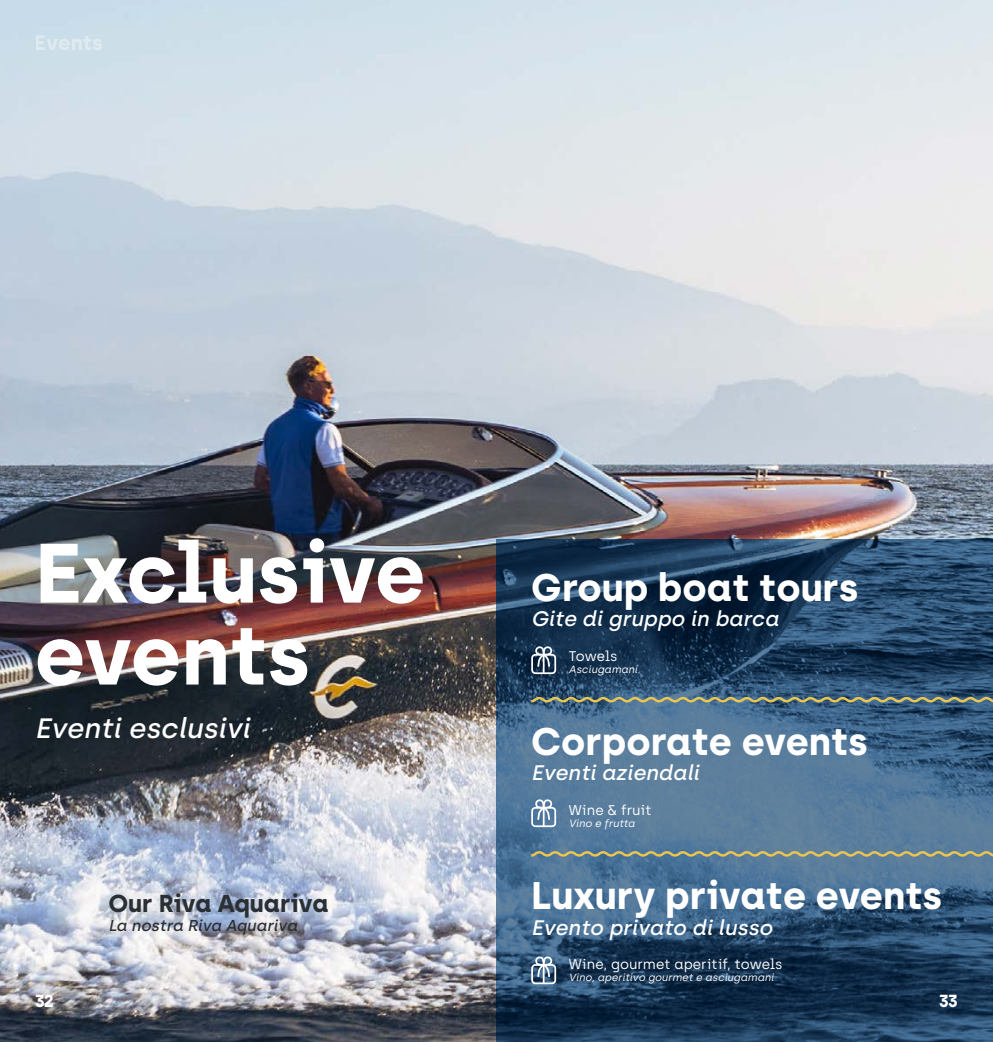
<style>
.page{position:relative;width:993px;height:1042px;background:#fff}
.page>*{position:absolute;margin:0;border:0;box-sizing:border-box;transform-origin:0 0}
.t1{font:700 84px/81.9px "Archia";color:#fff}
.t2{font:700 38.5px "Archia";color:#fff}
.t3{font:italic 500 28px "Silka";color:#fff}
.t4{font:700 24.5px "Archia";color:#2a2f33}
.t5{font:italic 500 21px "Silka";color:#fff}
.t6{font:700 17.5px "Archia";color:#fff}
.t7{font:italic 500 15.75px "Silka";color:#2a2f33}
.t8{font:14px "Archia";color:#fff}
.t9{font:italic 10.5px "Silka";color:#fff}
</style>
<div class="page">
<img style="left:0;top:0;width:992px;height:1042px">
<svg style="left:496px;top:539px;width:496px;height:503px"></svg>
<svg style="left:531px;top:697px;width:461px;height:5px"></svg>
<svg style="left:531px;top:851px;width:461px;height:5px"></svg>
<div style="left:531px;top:654px;width:25px;height:20px;border:2px solid #fff;border-radius:3px"></div>
<svg style="left:533px;top:644px;width:21px;height:29px"></svg>
<div style="left:531px;top:807px;width:25px;height:20px;border:2px solid #fff;border-radius:3px"></div>
<svg style="left:533px;top:797px;width:21px;height:29px"></svg>
<div style="left:531px;top:964px;width:25px;height:20px;border:2px solid #fff;border-radius:3px"></div>
<svg style="left:533px;top:954px;width:21px;height:29px"></svg>
<h1 class="t1" style="left:35px;top:531px;width:392px">Exclusive events</h1>
<h3 class="t3" style="left:35px;top:712px;width:216px">Eventi esclusivi</h3>
<h3 class="t4" style="left:108px;top:888px;width:222px">Our Riva Aquariva</h3>
<h3 class="t7" style="left:108px;top:916px;width:190px">La nostra Riva Aquariva</h3>
<h2 class="t2" style="left:531px;top:564px;width:328px">Group boat tours</h2>
<h3 class="t5" style="left:531px;top:606px;width:249px">Gite di gruppo in barca</h3>
<h3 class="t8" style="left:568px;top:647px;width:50px">Towels</h3>
<p class="t9" style="left:568px;top:663px;width:70px">Asciugamani</p>
<h2 class="t2" style="left:531px;top:718px;width:338px">Corporate events</h2>
<h3 class="t5" style="left:531px;top:760px;width:169px">Eventi aziendali</h3>
<h3 class="t8" style="left:568px;top:801px;width:84px">Wine &amp; fruit</h3>
<p class="t9" style="left:568px;top:817px;width:68px">Vino e frutta</p>
<h2 class="t2" style="left:531px;top:872px;width:412px">Luxury private events</h2>
<h3 class="t5" style="left:531px;top:914px;width:242px">Evento privato di lusso</h3>
<h3 class="t8" style="left:568px;top:955px;width:215px">Wine, gourmet aperitif, towels</h3>
<p class="t9" style="left:568px;top:971px;width:206px">Vino, aperitivo gourmet e asciugamani</p>
<h3 class="t6" style="left:35px;top:990px;width:21px">32</h3>
<h3 class="t6" style="left:938px;top:990px;width:21px">33</h3>
</div>
